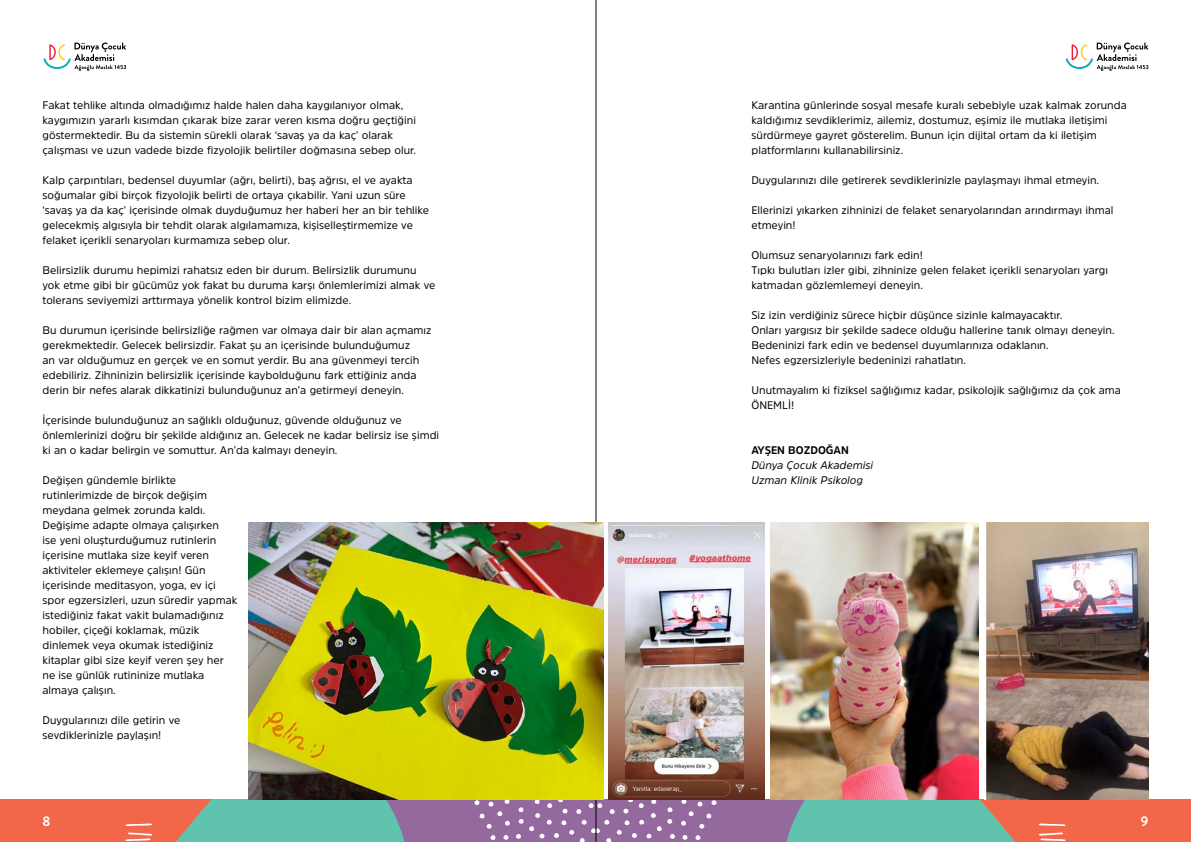
<style>
.page{position:relative;width:1191px;height:842px;background:#fff}
.page>*{position:absolute;margin:0;border:0;box-sizing:border-box;transform-origin:0 0}
.t1{font:700 14px "Brandon Grotesque";color:#fff}
.t2{font:11px/15px "Amsi Pro";color:#000}
.t3{font:italic 11px/15px "Amsi Pro";color:#000}
.t4{font:700 11px "Amsi Pro";color:#000}
</style>
<div class="page">
<div style="left:595px;top:799px;width:596px;height:43px;background:#94699e"></div>
<svg style="left:681px;top:799px;width:36px;height:41px"></svg>
<svg style="left:758px;top:799px;width:433px;height:43px;background:#a5927f"></svg>
<div style="left:0;top:799px;width:595px;height:43px;background:#94699e"></div>
<svg style="left:474px;top:799px;width:201px;height:43px"></svg>
<svg style="left:0;top:799px;width:433px;height:43px;background:#a5917e"></svg>
<svg style="left:1065px;top:43px;width:83px;height:28px"></svg>
<svg style="left:44px;top:43px;width:82px;height:28px"></svg>
<hr style="left:596px;top:0;width:1px;height:842px;background:#000">
<img style="left:609px;top:522px;width:156px;height:277px">
<img style="left:770px;top:522px;width:208px;height:277px">
<img style="left:249px;top:522px;width:354px;height:277px">
<img style="left:984px;top:522px;width:164px;height:277px">
<p class="t2" style="left:43px;top:97px;width:375px">Fakat tehlike altında olmadığımız halde halen daha kaygılanıyor olmak, kaygımızın yararlı kısımdan çıkarak bize zarar veren kısma doğru geçtiğini göstermektedir. Bu da sistemin sürekli olarak ‘savaş ya da kaç’ olarak çalışması ve uzun vadede bizde fizyolojik belirtiler doğmasına sebep olur.</p>
<p class="t2" style="left:43px;top:172px;width:388px">Kalp çarpıntıları, bedensel duyumlar (ağrı, belirti), baş ağrısı, el ve ayakta soğumalar gibi birçok fizyolojik belirti de ortaya çıkabilir. Yani uzun süre ‘savaş ya da kaç’ içerisinde olmak duyduğumuz her haberi her an bir tehlike gelecekmiş algısıyla bir tehdit olarak algılamamıza, kişiselleştirmemize ve felaket içerikli senaryoları kurmamıza sebep olur.</p>
<p class="t2" style="left:43px;top:262px;width:394px">Belirsizlik durumu hepimizi rahatsız eden bir durum. Belirsizlik durumunu yok etme gibi bir gücümüz yok fakat bu duruma karşı önlemlerimizi almak ve tolerans seviyemizi arttırmaya yönelik kontrol bizim elimizde.</p>
<p class="t2" style="left:43px;top:322px;width:390px">Bu durumun içerisinde belirsizliğe rağmen var olmaya dair bir alan açmamız gerekmektedir. Gelecek belirsizdir. Fakat şu an içerisinde bulunduğumuz<br>an var olduğumuz en gerçek ve en somut yerdir. Bu ana güvenmeyi tercih edebiliriz. Zihninizin belirsizlik içerisinde kaybolduğunu fark ettiğiniz anda derin bir nefes alarak dikkatinizi bulunduğunuz an’a getirmeyi deneyin.</p>
<p class="t2" style="left:43px;top:412px;width:398px">İçerisinde bulunduğunuz an sağlıklı olduğunuz, güvende olduğunuz ve önlemlerinizi doğru bir şekilde aldığınız an. Gelecek ne kadar belirsiz ise şimdi ki an o kadar belirgin ve somuttur. An’da kalmayı deneyin.</p>
<p class="t2" style="left:43px;top:472px;width:196px">Değişen gündemle birlikte rutinlerimizde de birçok değişim meydana gelmek zorunda kaldı.<br>Değişime adapte olmaya çalışırken<br>ise yeni oluşturduğumuz rutinlerin içerisine mutlaka size keyif veren aktiviteler eklemeye çalışın! Gün içerisinde meditasyon, yoga, ev içi spor egzersizleri, uzun süredir yapmak istediğiniz fakat vakit bulamadığınız hobiler, çiçeği koklamak, müzik dinlemek veya okumak istediğiniz kitaplar gibi size keyif veren şey her ne ise günlük rutininize mutlaka almaya çalışın.</p>
<p class="t2" style="left:43px;top:712px;width:139px">Duygularınızı dile getirin ve sevdiklerinizle paylaşın!</p>
<p class="t2" style="left:751px;top:97px;width:377px">Karantina günlerinde sosyal mesafe kuralı sebebiyle uzak kalmak zorunda kaldığımız sevdiklerimiz, ailemiz, dostumuz, eşimiz ile mutlaka iletişimi sürdürmeye gayret gösterelim. Bunun için dijital ortam da ki iletişim platformlarını kullanabilirsiniz.</p>
<p class="t2" style="left:751px;top:172px;width:349px">Duygularınızı dile getirerek sevdiklerinizle paylaşmayı ihmal etmeyin.</p>
<p class="t2" style="left:751px;top:202px;width:364px">Ellerinizi yıkarken zihninizi de felaket senaryolarından arındırmayı ihmal etmeyin!</p>
<p class="t2" style="left:751px;top:247px;width:358px">Olumsuz senaryolarınızı fark edin!<br>Tıpkı bulutları izler gibi, zihninize gelen felaket içerikli senaryoları yargı katmadan gözlemlemeyi deneyin.</p>
<p class="t2" style="left:751px;top:307px;width:365px">Siz izin verdiğiniz sürece hiçbir düşünce sizinle kalmayacaktır.<br>Onları yargısız bir şekilde sadece olduğu hallerine tanık olmayı deneyin.<br>Bedeninizi fark edin ve bedensel duyumlarınıza odaklanın.<br>Nefes egzersizleriyle bedeninizi rahatlatın.</p>
<p class="t2" style="left:751px;top:382px;width:371px">Unutmayalım ki fiziksel sağlığımız kadar, psikolojik sağlığımız da çok ama<br>ÖNEMLİ!</p>
<p class="t4" style="left:751px;top:442px;width:99px">AYŞEN BOZDOĞAN</p>
<p class="t3" style="left:751px;top:457px;width:123px">Dünya Çocuk Akademisi<br>Uzman Klinik Psikolog</p>
<p class="t1" style="left:43px;top:811px;width:9px">8</p>
<p class="t1" style="left:1140px;top:811px;width:9px">9</p>
</div>
